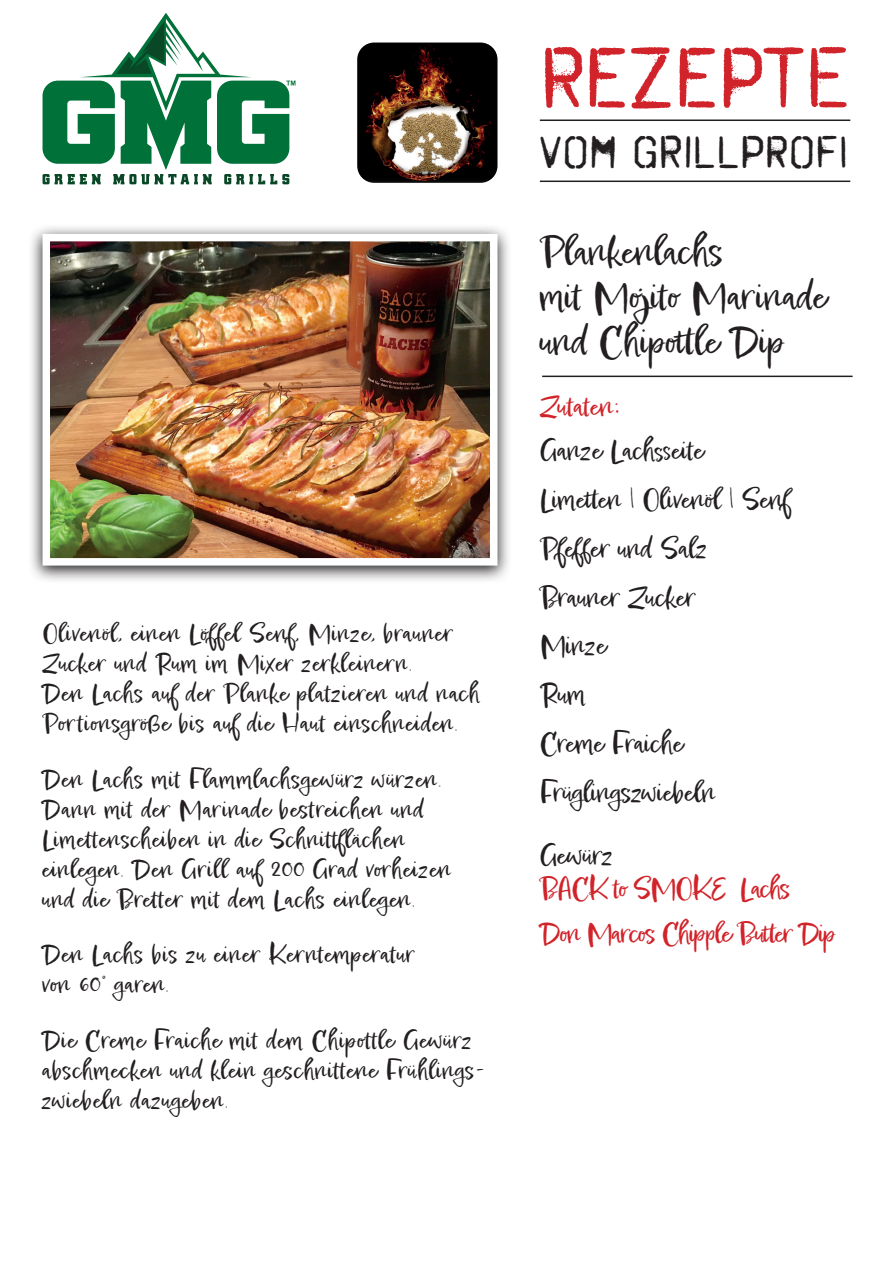
<style>
.page{position:relative;width:893px;height:1263px;background:#fff}
.page>*{position:absolute;margin:0;border:0;box-sizing:border-box;transform-origin:0 0}
.t1{font:87px "Octin Spraypaint A Rg";color:#d1232a}
.t2{font:46.5px "Octin Spraypaint A Rg";letter-spacing:.02em;color:#231f20}
.t3{font:37.5px/45px "Epicursive Script";color:#231f20}
.t4{font:27px/48.8px "Epicursive Script";color:#231f20}
.t5{font:27px/45.8px "Epicursive Script";letter-spacing:-.04em;color:#d1232a}
.t6{font:27px "Epicursive Script";color:#d1232a}
.t7{font:24px/30px "Epicursive Script";letter-spacing:.03em;color:#231f20}
</style>
<div class="page">
<img style="left:357px;top:43px;width:140px;height:140px">
<hr style="left:540px;top:119px;width:310px;height:2px;background:#231f20">
<hr style="left:540px;top:181px;width:310px;height:1px;background:#231f20">
<svg style="left:31px;top:227px;width:478px;height:354px"></svg>
<img style="left:52px;top:243px;width:436px;height:314px">
<div style="left:43px;top:234px;width:454px;height:332px;border:8px solid #fff"></div>
<hr style="left:542px;top:376px;width:311px;height:1px;background:#231f20">
<svg style="left:43px;top:13px;width:252px;height:171px"></svg>
<p class="t7" style="left:43px;top:617px;width:439px">Olivenöl, einen Löffel Senf, Minze, brauner Zucker und Rum im Mixer zerkleinern.<br>Den Lachs auf der Planke platzieren und nach Portionsgröße bis auf die Haut einschneiden.</p>
<p class="t7" style="left:43px;top:762px;width:410px">Den Lachs mit Flammlachsgewürz würzen.<br>Dann mit der Marinade bestreichen und Limettenscheiben in die Schnittflächen einlegen. Den Grill auf 200 Grad vorheizen und die Bretter mit dem Lachs einlegen.</p>
<p class="t7" style="left:43px;top:938px;width:374px">Den Lachs bis zu einer Kerntemperatur von 60° garen.</p>
<p class="t7" style="left:43px;top:1023px;width:443px">Die Creme Fraiche mit dem Chipottle Gewürz abschmecken und klein geschnittene Frühlings&shy;zwiebeln dazugeben.</p>
<h1 class="t1" style="left:540px;top:28px;width:311px">REZEPTE</h1>
<h2 class="t2" style="left:540px;top:125px;width:309px">VOM GRILLPROFI</h2>
<h3 class="t3" style="left:540px;top:227px;width:289px">Plankenlachs<br>mit Mojito Marinade und Chipottle Dip</h3>
<p class="t6" style="left:540px;top:389px;width:82px">Zutaten:</p>
<p class="t4" style="left:540px;top:425px;width:252px">Ganze Lachsseite<br>Limetten | Olivenöl | Senf<br>Pfeffer und Salz<br>Brauner Zucker<br>Minze<br>Rum<br>Creme Fraiche<br>Früglingszwiebeln</p>
<p class="t4" style="left:540px;top:829px;width:75px">Gewürz</p>
<p class="t5" style="left:540px;top:863px;width:297px">BACK to SMOKE Lachs<br>Don Marcos Chipple Butter Dip</p>
</div>
